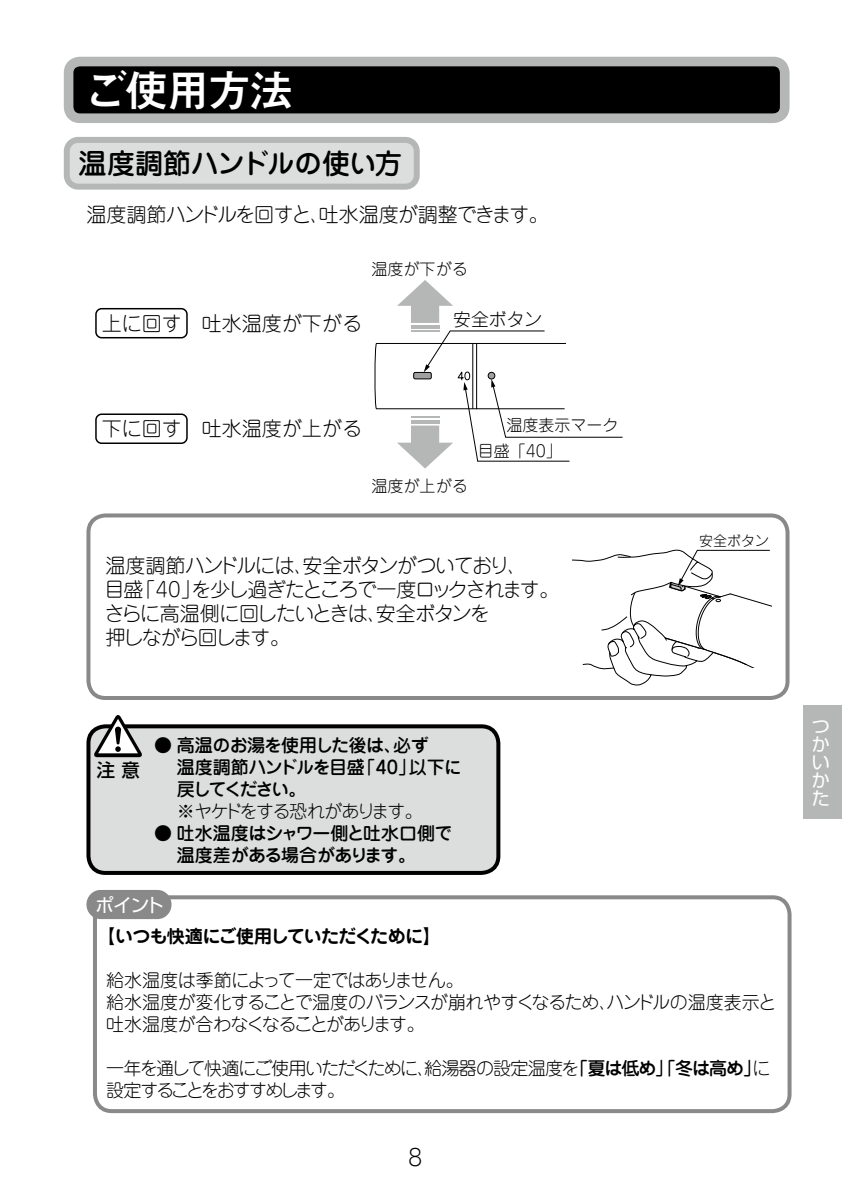
<style>
.page{position:relative;width:842px;height:1191px;background:#fff}
.page>*{position:absolute;margin:0;border:0;box-sizing:border-box;transform-origin:0 0}
.t1{font:700 44px "Mi Go MB1 Std De";letter-spacing:-.06em;color:#fff}
.t2{font:500 28px "Jun 34 Pro";letter-spacing:-.025em;color:#000}
.t3{font:300 22.6px "Jun 101 Pro";color:#000}
.t4{font:300 20px/24px "Jun 101 Pro";letter-spacing:-.07em;color:#000}
.t5{font:300 20px "Jun 101 Pro";color:#000}
.t6{font:300 20px "Jun 101 Pro";letter-spacing:-.05em;color:#000}
.t7{font:18.4px "Shin Go Pro";color:#fff}
.t8{font:500 18.4px "Shin Go Pro";color:#000}
.t9{font:300 18px/22px "Jun 101 Pro";letter-spacing:-.04em;color:#000}
.t10{font:300 18px/22px "Jun 101 Pro";letter-spacing:-.095em;color:#000}
.t11{font:500 18px/22px "Jun 34 Pro";letter-spacing:-.055em;color:#000}
.t12{font:500 18px/22px "Jun 34 Pro";letter-spacing:-.035em;color:#000}
.t13{font:700 18px "Jun 501 Pro";letter-spacing:-.035em;color:#000}
.t14{font:300 18px "Jun 101 Pro";letter-spacing:-.1em;color:#000}
.t15{font:18px "Shin Go Pro";color:#fff}
.t16{font:300 17.8px "Jun 101 Pro";color:#000}
.t17{font:300 16px "Jun 101 Pro";color:#000}
.t18{font:300 14px "Jun 101 Pro";color:#000}
.s1{font-family:"Shin Go Pro";font-weight:400}
.s2{font-family:"Jun 34 Pro";font-weight:500}
</style>
<div class="page">
<div style="left:804px;top:705px;width:38px;height:113px;background:#b5b6b6"></div>
<div style="left:69px;top:62px;width:716px;height:56px;background:#000;border-radius:11px"></div>
<div style="left:64px;top:57px;width:725px;height:66px;border:10px solid #b5b6b6;border-radius:11px"></div>
<div style="left:67px;top:140px;width:350px;height:47px;background:#dcdddd;border-radius:11px"></div>
<div style="left:64px;top:137px;width:356px;height:53px;border:6px solid #b5b6b6;border-radius:11px"></div>
<svg style="left:397px;top:280px;width:56px;height:43px"></svg>
<hr style="left:411px;top:325px;width:28px;height:4px;background:#b5b6b6">
<svg style="left:374px;top:330px;width:249px;height:138px"></svg>
<hr style="left:411px;top:420px;width:28px;height:4px;background:#b5b6b6">
<hr style="left:411px;top:416px;width:28px;height:2px;background:#b5b6b6">
<div style="left:95px;top:308px;width:93px;height:30px;border:2px solid #000;border-radius:6px"></div>
<div style="left:95px;top:413px;width:93px;height:31px;border:2px solid #000;border-radius:6px"></div>
<div style="left:86px;top:513px;width:703px;height:187px;border:4px solid #898989;border-radius:17px"></div>
<svg style="left:572px;top:549px;width:199px;height:137px"></svg>
<div style="left:88px;top:726px;width:410px;height:147px;background:#dcdddd;border-radius:17px"></div>
<div style="left:86px;top:724px;width:414px;height:151px;border:4px solid #000;border-radius:17px"></div>
<svg style="left:93px;top:715px;width:50px;height:42px"></svg>
<div style="left:93px;top:895px;width:698px;height:218px;border:4px solid #898989;border-radius:17px"></div>
<div style="left:86px;top:890px;width:85px;height:29px;background:#898989;border-radius:14px"></div>
<h1 class="t1" style="left:84px;top:57px;width:211px">ご使用方法</h1>
<h2 class="t2" style="left:79px;top:141px;width:326px">温度調節ハンドルの使い方</h2>
<p class="t6" style="left:86px;top:199px;width:464px">温度調節ハンドルを回すと、吐水温度が調整できます。</p>
<p class="t17" style="left:372px;top:256px;width:97px">温度が下がる</p>
<p class="t5" style="left:102px;top:307px;width:261px">上に回す　吐水温度が下がる</p>
<p class="t16" style="left:453px;top:305px;width:91px">安全ボタン</p>
<p class="t5" style="left:102px;top:413px;width:261px">下に回す　吐水温度が上がる</p>
<p class="t17" style="left:372px;top:473px;width:97px">温度が上がる</p>
<p class="t17" style="left:507px;top:412px;width:113px">温度表示マーク</p>
<p class="t17" style="left:478px;top:439px;width:86px">目盛「40」</p>
<p class="t4" style="left:104px;top:551px;width:457px">温度調節ハンドルには、安全ボタンがついており、<br>目盛「40」を少し過ぎたところで一度ロックされます。さらに高温側に回したいときは、安全ボタンを<br>押しながら回します。</p>
<p class="t18" style="left:699px;top:530px;width:71px">安全ボタン</p>
<p class="t11" style="left:177px;top:732px;width:286px;text-indent:-23px"><span class="s1">●</span> 高温のお湯を使用した後は、必ず<br>温度調節ハンドルを目盛「40」以下に戻してください。</p>
<p class="t14" style="left:177px;top:796px;width:248px">※ヤケドをする恐れがあります。</p>
<p class="t12" style="left:177px;top:820px;width:277px;text-indent:-23px"><span class="s1">●</span> 吐水温度はシャワー側と吐水口側で温度差がある場合があります。</p>
<p class="t7" style="left:96px;top:890px;width:70px">ポイント</p>
<p class="t13" style="left:97px;top:921px;width:345px">【いつも快適にご使用していただくために】</p>
<p class="t9" style="left:106px;top:966px;width:672px">給水温度は季節によって一定ではありません。<br>給水温度が変化することで温度のバランスが崩れやすくなるため、ハンドルの温度表示と吐水温度が合わなくなることがあります。</p>
<p class="t10" style="left:106px;top:1054px;width:666px">一年を通して快適にご使用いただくために、給湯器の設定温度を<span class="s2">「夏は低め」「冬は高め」</span>に設定することをおすすめします。</p>
<p class="t8" style="left:97px;top:755px;width:44px">注 意</p>
<p class="t3" style="left:408px;top:1139px;width:16px">8</p>
<p class="t15" style="left:812px;top:711px;width:19px">つ</p>
<p class="t15" style="left:812px;top:729px;width:19px">か</p>
<p class="t15" style="left:812px;top:747px;width:19px">い</p>
<p class="t15" style="left:812px;top:765px;width:19px">か</p>
<p class="t15" style="left:812px;top:783px;width:19px">た</p>
</div>
